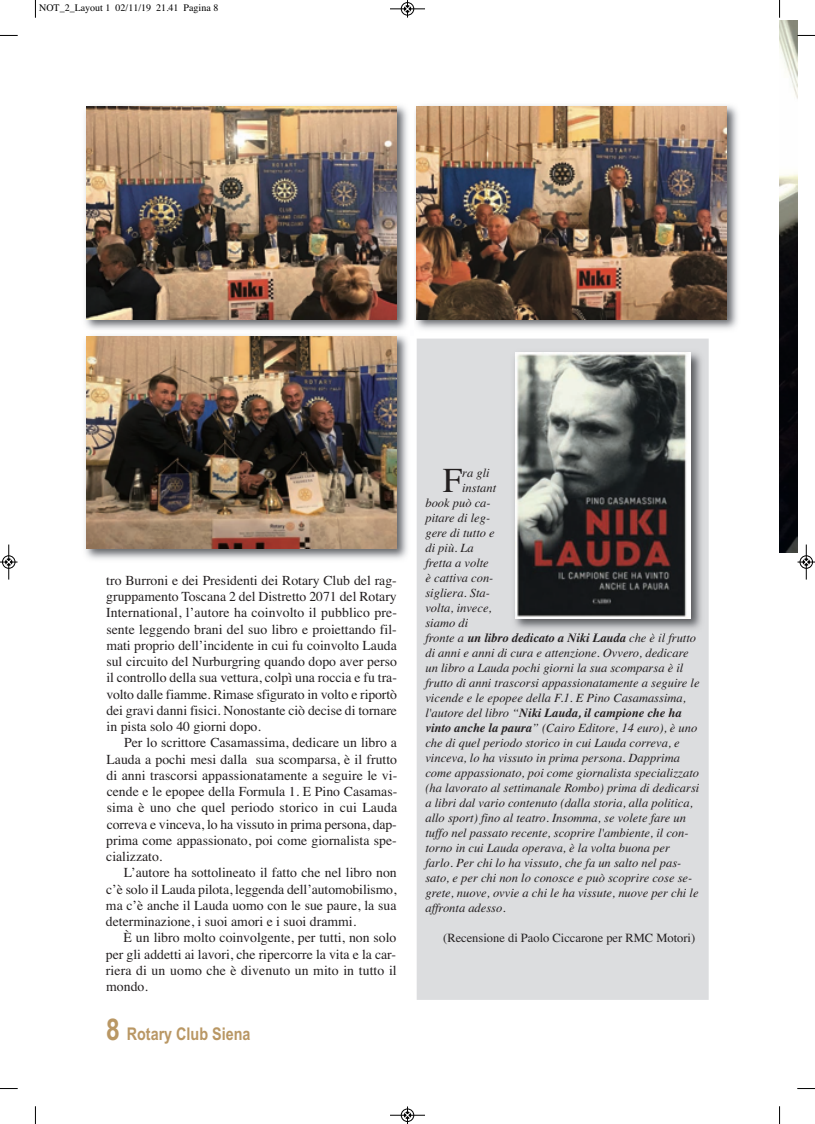
<style>
.page{position:relative;width:815px;height:1124px;background:#fff}
.page>*{position:absolute;margin:0;border:0;box-sizing:border-box;transform-origin:0 0}
.t1{font:35px "Times";color:#231f20}
.t2{font:700 17.5px "Arial Narrow";color:#b99764}
.t3{font:13.75px/16.2px "Times";color:#231f20;text-align:justify}
.t4{font:italic 12.5px "Times";color:#231f20}
.t5{font:italic 700 12.5px "Times";color:#231f20}
.t6{font:12.5px "Times";color:#231f20}
.t7{font:10px "Times";color:#000}
.s1{font-size:30px}
.s2{font-weight:400}
.s3{font-weight:700}
</style>
<div class="page">
<img style="left:85px;top:335px;width:323px;height:225px">
<img style="left:87px;top:336px;width:310px;height:213px">
<img style="left:85px;top:105px;width:323px;height:225px">
<img style="left:87px;top:106px;width:310px;height:213px">
<img style="left:415px;top:105px;width:323px;height:225px">
<img style="left:417px;top:106px;width:310px;height:213px">
<div style="left:417px;top:338px;width:292px;height:661px;background:#dcdddf"></div>
<img style="left:510px;top:347px;width:197px;height:287px">
<img style="left:516px;top:633px;width:104px;height:1px">
<img style="left:636px;top:633px;width:38px;height:1px">
<img style="left:515px;top:352px;width:176px;height:266px">
<img style="left:780px;top:20px;width:17px;height:532px">
<svg style="left:35px;top:0;width:1px;height:18px"></svg>
<svg style="left:0;top:35px;width:18px;height:1px"></svg>
<svg style="left:779px;top:0;width:1px;height:18px"></svg>
<svg style="left:797px;top:35px;width:18px;height:1px"></svg>
<svg style="left:35px;top:1106px;width:1px;height:17px"></svg>
<svg style="left:0;top:1088px;width:18px;height:1px"></svg>
<svg style="left:779px;top:1106px;width:1px;height:17px"></svg>
<svg style="left:797px;top:1088px;width:18px;height:1px"></svg>
<div style="left:401px;top:2px;width:13px;height:14px;border:1px solid #fff;border-radius:50%"></div>
<hr style="left:390px;top:9px;width:35px;height:1px;background:#000">
<div style="left:401px;top:2px;width:13px;height:13px;border:1px solid #000;border-radius:50%"></div>
<svg style="left:404px;top:0;width:7px;height:18px"></svg>
<hr style="left:390px;top:1114px;width:35px;height:1px;background:#000">
<div style="left:401px;top:1108px;width:13px;height:13px;border:1px solid #000;border-radius:50%"></div>
<svg style="left:404px;top:1106px;width:7px;height:17px"></svg>
<hr style="left:9px;top:544px;width:1px;height:35px;background:#000">
<div style="left:2px;top:555px;width:13px;height:13px;border:1px solid #000;border-radius:50%"></div>
<svg style="left:0;top:558px;width:18px;height:7px"></svg>
<hr style="left:806px;top:544px;width:1px;height:35px;background:#000">
<div style="left:800px;top:555px;width:13px;height:13px;border:1px solid #000;border-radius:50%"></div>
<svg style="left:798px;top:558px;width:17px;height:7px"></svg>
<p class="t7" style="left:39px;top:-1px;width:181px">NOT_2_Layout 1 02/11/19 21.41 Pagina 8</p>
<p class="t3" style="left:106px;top:570px;width:292px">tro Burroni e dei Presidenti dei Rotary Club del rag&shy;gruppamento Toscana 2 del Distretto 2071 del Rotary International, l’autore ha coinvolto il pubblico pre&shy;sente leggendo brani del suo libro e proiettando fil&shy;mati proprio dell’incidente in cui fu coinvolto Lauda sul circuito del Nurburgring quando dopo aver perso il controllo della sua vettura, colpì una roccia e fu tra&shy;volto dalle fiamme. Rimase sfigurato in volto e riportò dei gravi danni fisici. Nonostante ciò decise di tornare in pista solo 40 giorni dopo.</p>
<p class="t3" style="left:106px;top:733px;width:293px;text-indent:18px">Per lo scrittore Casamassima, dedicare un libro a Lauda a pochi mesi dalla sua scomparsa, è il frutto di anni trascorsi appassionatamente a seguire le vi&shy;cende e le epopee della Formula 1. E Pino Casamas&shy;sima è uno che quel periodo storico in cui Lauda correva e vinceva, lo ha vissuto in prima persona, dap&shy;prima come appassionato, poi come giornalista spe&shy;cializzato.</p>
<p class="t3" style="left:106px;top:863px;width:292px;text-indent:18px">L’autore ha sottolineato il fatto che nel libro non c’è solo il Lauda pilota, leggenda dell’automobilismo, ma c’è anche il Lauda uomo con le sue paure, la sua determinazione, i suoi amori e i suoi drammi.</p>
<p class="t3" style="left:106px;top:928px;width:292px;text-indent:18px">È un libro molto coinvolgente, per tutti, non solo per gli addetti ai lavori, che ripercorre la vita e la car&shy;riera di un uomo che è divenuto un mito in tutto il mondo.</p>
<p class="t2" style="left:106px;top:1020px;width:146px"><span class="s1">8</span> Rotary Club Siena</p>
<h1 class="t1" style="left:443px;top:447px;width:21px">F</h1>
<p class="t4" style="left:462px;top:461px;width:29px">ra gli</p>
<p class="t4" style="left:462px;top:476px;width:36px">instant</p>
<p class="t4" style="left:425px;top:491px;width:67px">book può ca-</p>
<p class="t4" style="left:425px;top:506px;width:66px">pitare di leg-</p>
<p class="t4" style="left:425px;top:521px;width:71px">gere di tutto e</p>
<p class="t4" style="left:425px;top:536px;width:50px">di più. La</p>
<p class="t4" style="left:425px;top:551px;width:65px">fretta a volte</p>
<p class="t4" style="left:425px;top:566px;width:70px">è cattiva con-</p>
<p class="t4" style="left:425px;top:581px;width:66px">sigliera. Sta-</p>
<p class="t4" style="left:425px;top:596px;width:68px">volta, invece,</p>
<p class="t4" style="left:425px;top:611px;width:44px">siamo di</p>
<p class="t5" style="left:425px;top:626px;width:272px"><span class="s2">fronte a</span> un libro dedicato a Niki Lauda <span class="s2">che è il frutto</span></p>
<p class="t4" style="left:425px;top:641px;width:265px">di anni e anni di cura e attenzione. Ovvero, dedicare</p>
<p class="t4" style="left:425px;top:656px;width:259px">un libro a Lauda pochi giorni la sua scomparsa è il</p>
<p class="t4" style="left:425px;top:671px;width:276px">frutto di anni trascorsi appassionatamente a seguire le</p>
<p class="t4" style="left:425px;top:686px;width:262px">vicende e le epopee della F.1. E Pino Casamassima,</p>
<p class="t5" style="left:425px;top:701px;width:258px"><span class="s2">l'autore del libro “</span>Niki Lauda, il campione che ha</p>
<p class="t4" style="left:425px;top:716px;width:273px"><span class="s3">vinto anche la paura</span>” (Cairo Editore, 14 euro), è uno</p>
<p class="t4" style="left:425px;top:731px;width:256px">che di quel periodo storico in cui Lauda correva, e</p>
<p class="t4" style="left:425px;top:746px;width:256px">vinceva, lo ha vissuto in prima persona. Dapprima</p>
<p class="t4" style="left:425px;top:761px;width:275px">come appassionato, poi come giornalista specializzato</p>
<p class="t4" style="left:425px;top:776px;width:275px">(ha lavorato al settimanale Rombo) prima di dedicarsi</p>
<p class="t4" style="left:425px;top:791px;width:269px">a libri dal vario contenuto (dalla storia, alla politica,</p>
<p class="t4" style="left:425px;top:806px;width:262px">allo sport) fino al teatro. Insomma, se volete fare un</p>
<p class="t4" style="left:425px;top:821px;width:265px">tuffo nel passato recente, scoprire l'ambiente, il con-</p>
<p class="t4" style="left:425px;top:836px;width:246px">torno in cui Lauda operava, è la volta buona per</p>
<p class="t4" style="left:425px;top:851px;width:257px">farlo. Per chi lo ha vissuto, che fa un salto nel pas-</p>
<p class="t4" style="left:425px;top:866px;width:268px">sato, e per chi non lo conosce e può scoprire cose se-</p>
<p class="t4" style="left:425px;top:881px;width:275px">grete, nuove, ovvie a chi le ha vissute, nuove per chi le</p>
<p class="t4" style="left:425px;top:896px;width:82px">affronta adesso.</p>
<p class="t6" style="left:443px;top:926px;width:254px">(Recensione di Paolo Ciccarone per RMC Motori)</p>
</div>
